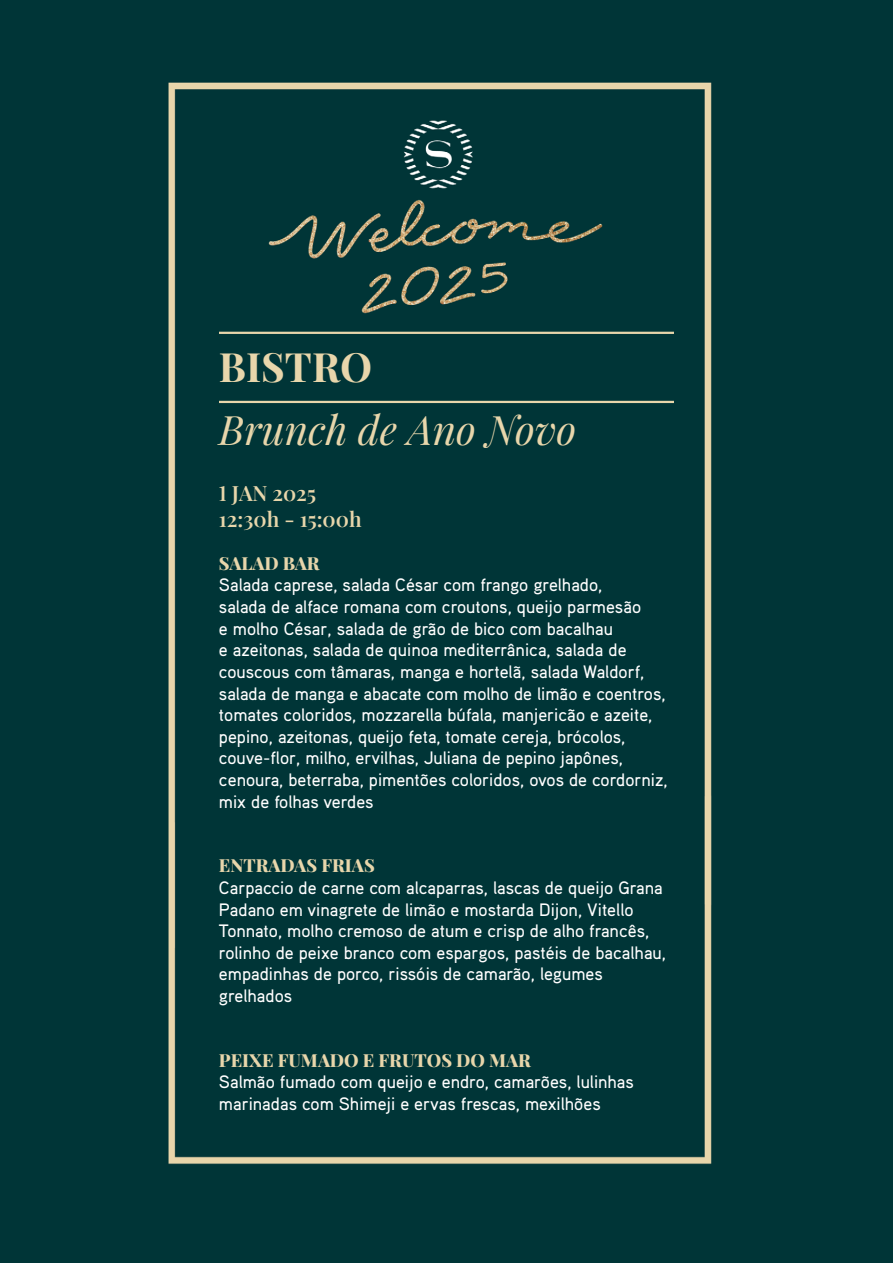
<style>
.page{position:relative;width:893px;height:1263px;background:#003537}
.page>*{position:absolute;margin:0;border:0;box-sizing:border-box;transform-origin:0 0}
.t1{font:italic 40.5px "Playfair Display";color:#e8d6ab}
.t2{font:700 40.5px "Playfair Display";color:#e8d6ab}
.t3{font:21px/25.2px "Playfair Display";color:#e8d6ab}
.t4{font:500 18px/21.6px "Aaux Pro";color:#fff}
.t5{font:18px "Playfair Display";color:#e8d6ab}
.t6{font:18px "Playfair Display";letter-spacing:-.02em;color:#e8d6ab}
</style>
<div class="page">
<hr style="left:219px;top:401px;width:455px;height:2px;background:#e8d6ab">
<hr style="left:219px;top:332px;width:455px;height:2px;background:#e8d6ab">
<h1 class="t2" style="left:219px;top:335px;width:155px">BISTRO</h1>
<h1 class="t1" style="left:219px;top:398px;width:359px">Brunch de Ano Novo</h1>
<p class="t3" style="left:219px;top:479px;width:144px">1 JAN 2025<br>12:30h - 15:00h</p>
<p class="t6" style="left:219px;top:549px;width:102px">SALAD BAR</p>
<p class="t4" style="left:219px;top:574px;width:450px">Salada caprese, salada César com frango grelhado,<br>salada de alface romana com croutons, queijo parmesão<br>e molho César, salada de grão de bico com bacalhau<br>e azeitonas, salada de quinoa mediterrânica, salada de couscous com tâmaras, manga e hortelã, salada Waldorf, salada de manga e abacate com molho de limão e coentros, tomates coloridos, mozzarella búfala, manjericão e azeite, pepino, azeitonas, queijo feta, tomate cereja, brócolos, couve-flor, milho, ervilhas, Juliana de pepino japônes, cenoura, beterraba, pimentões coloridos, ovos de cordorniz, mix de folhas verdes</p>
<p class="t5" style="left:219px;top:851px;width:157px">ENTRADAS FRIAS</p>
<p class="t4" style="left:219px;top:876px;width:449px">Carpaccio de carne com alcaparras, lascas de queijo Grana Padano em vinagrete de limão e mostarda Dijon, Vitello Tonnato, molho cremoso de atum e crisp de alho francês, rolinho de peixe branco com espargos, pastéis de bacalhau, empadinhas de porco, rissóis de camarão, legumes grelhados</p>
<p class="t5" style="left:219px;top:1046px;width:313px">PEIXE FUMADO E FRUTOS DO MAR</p>
<p class="t4" style="left:219px;top:1071px;width:416px">Salmão fumado com queijo e endro, camarões, lulinhas marinadas com Shimeji e ervas frescas, mexilhões</p>
</div>
